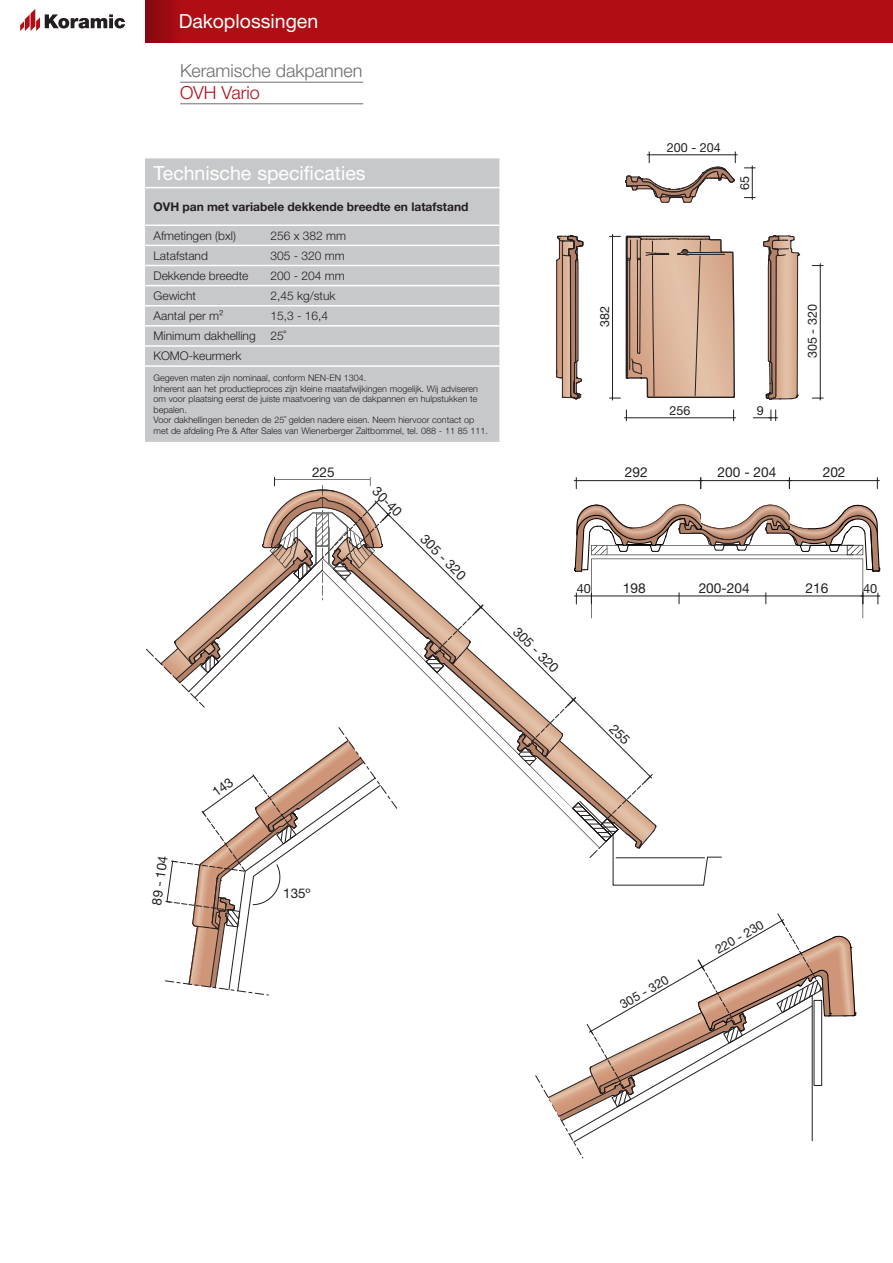
<style>
.page{position:relative;width:893px;height:1263px;background:#fff}
.page>*{position:absolute;margin:0;border:0;box-sizing:border-box;transform-origin:0 0}
._04A_Sub-Headline_55{font:19.5px "Helvetica Neue LTW1 G";color:#fff}
.t1{font:300 18px "Helvetica Neue LTW1 G";color:#6c6d70}
.t2{font:300 18px "Helvetica Neue LTW1 G";color:#b00d15}
.t3{font:13.65px "Helvetica Neue LTW1 G";color:#231f20}
.t4{font:13.5px "Helvetica Neue LTW1 G";color:#231f20}
.t5{font:13.35px "Helvetica Neue LTW1 G";color:#231f20}
.t6{font:12.75px "Helvetica Neue LTW1 G";color:#231f20}
.t7{font:12.6px "Helvetica Neue LTW1 G";color:#231f20}
._09A_technisch_lijn{font:300 12px "Helvetica Neue LTW1 G";color:#231f20}
._09A_technisch_lijn-2{font:700 12px "Helvetica Neue LTW1 G";color:#231f20}
.t8{font:300 9px/10.5px "Helvetica Neue LTW1 G";color:#231f20;text-align:justify}
</style>
<div class="page">
<svg style="left:20px;top:9px;width:105px;height:22px"></svg>
<div style="left:145px;top:0;width:748px;height:43px;background:#b00d15"></div>
<svg style="left:145px;top:0;width:30px;height:43px"></svg>
<hr style="left:180px;top:82px;width:183px;height:1px;background:#6c6d70">
<hr style="left:180px;top:103px;width:183px;height:1px;background:#6c6d70">
<div style="left:145px;top:158px;width:354px;height:284px;background:#c7c8ca"></div>
<hr style="left:145px;top:187px;width:356px;height:1px;background:#fff">
<hr style="left:145px;top:225px;width:356px;height:1px;background:#fff">
<hr style="left:145px;top:245px;width:356px;height:1px;background:#fff">
<hr style="left:145px;top:265px;width:356px;height:1px;background:#fff">
<hr style="left:145px;top:285px;width:356px;height:1px;background:#fff">
<hr style="left:145px;top:305px;width:356px;height:1px;background:#fff">
<hr style="left:145px;top:325px;width:356px;height:2px;background:#fff">
<hr style="left:145px;top:345px;width:356px;height:2px;background:#fff">
<svg style="left:499px;top:226px;width:1px;height:139px"></svg>
<hr style="left:145px;top:365px;width:356px;height:2px;background:#fff">
<svg style="left:556px;top:235px;width:28px;height:165px"></svg>
<svg style="left:763px;top:235px;width:37px;height:165px"></svg>
<svg style="left:753px;top:410px;width:25px;height:11px"></svg>
<svg style="left:610px;top:151px;width:127px;height:270px"></svg>
<hr style="left:649px;top:154px;width:86px;height:1px;background:#231f20">
<svg style="left:744px;top:197px;width:11px;height:3px"></svg>
<svg style="left:744px;top:166px;width:11px;height:3px"></svg>
<hr style="left:752px;top:168px;width:1px;height:30px;background:#231f20">
<svg style="left:812px;top:398px;width:11px;height:2px"></svg>
<svg style="left:812px;top:264px;width:11px;height:2px"></svg>
<hr style="left:820px;top:266px;width:1px;height:132px;background:#231f20">
<svg style="left:146px;top:477px;width:734px;height:681px"></svg>
<h1 class="_04A_Sub-Headline_55" style="left:179px;top:9px;width:141px">Dakoplossingen</h1>
<h2 class="t1" style="left:180px;top:60px;width:184px">Keramische dakpannen</h2>
<h2 class="t2" style="left:180px;top:81px;width:81px">OVH Vario</h2>
<p class="_04A_Sub-Headline_55" style="left:154px;top:161px;width:214px">Technische specificaties</p>
<p class="_09A_technisch_lijn-2" style="left:154px;top:199px;width:316px">OVH pan met variabele dekkende breedte en latafstand</p>
<p class="_09A_technisch_lijn" style="left:154px;top:228px;width:84px">Afmetingen (bxl)</p>
<p class="_09A_technisch_lijn" style="left:271px;top:228px;width:77px">256 x 382 mm</p>
<p class="_09A_technisch_lijn" style="left:154px;top:248px;width:56px">Latafstand</p>
<p class="_09A_technisch_lijn" style="left:271px;top:248px;width:76px">305 - 320 mm</p>
<p class="_09A_technisch_lijn" style="left:154px;top:268px;width:96px">Dekkende breedte</p>
<p class="_09A_technisch_lijn" style="left:271px;top:268px;width:76px">200 - 204 mm</p>
<p class="_09A_technisch_lijn" style="left:154px;top:288px;width:44px">Gewicht</p>
<p class="_09A_technisch_lijn" style="left:271px;top:288px;width:67px">2,45 kg/stuk</p>
<p class="_09A_technisch_lijn" style="left:154px;top:308px;width:72px">Aantal per m²</p>
<p class="_09A_technisch_lijn" style="left:271px;top:308px;width:59px">15,3 - 16,4</p>
<p class="_09A_technisch_lijn" style="left:154px;top:329px;width:134px">Minimum dakhelling 25˚</p>
<p class="_09A_technisch_lijn" style="left:154px;top:349px;width:90px">KOMO-keurmerk</p>
<p class="t8" style="left:154px;top:373px;width:214px">Gegeven maten zijn nominaal, conform NEN-EN 1304.</p>
<p class="t8" style="left:154px;top:383px;width:326px">Inherent aan het productieproces zijn kleine maatafwijkingen mogelijk. Wij adviseren om voor plaatsing eerst de juiste maatvoering van de dakpannen en hulpstukken te bepalen.</p>
<p class="t8" style="left:154px;top:415px;width:336px">Voor dakhellingen beneden de 25˚ gelden nadere eisen. Neem hiervoor contact op met de afdeling Pre &amp; After Sales van Wienerberger Zaltbommel, tel. 088 - 11 85 111.</p>
<p class="t4" style="left:312px;top:464px;width:24px">225</p>
<p class="t4" style="left:381px;top:483px;width:37px;rotate:45deg">30-40</p>
<p class="t4" style="left:429px;top:531px;width:59px;rotate:45deg">305 - 320</p>
<p class="t7" style="left:667px;top:139px;width:55px">200 - 204</p>
<p class="t7" style="left:737px;top:190px;width:15px;rotate:-90deg">65</p>
<p class="t7" style="left:597px;top:327px;width:22px;rotate:-90deg">382</p>
<p class="t7" style="left:669px;top:402px;width:22px">256</p>
<p class="t7" style="left:757px;top:402px;width:8px">9</p>
<p class="t7" style="left:805px;top:358px;width:55px;rotate:-90deg">305 - 320</p>
<p class="t3" style="left:625px;top:464px;width:24px">292</p>
<p class="t3" style="left:718px;top:464px;width:60px">200 - 204</p>
<p class="t3" style="left:823px;top:464px;width:24px">202</p>
<p class="t4" style="left:521px;top:623px;width:59px;rotate:45deg">305 - 320</p>
<p class="t3" style="left:623px;top:579px;width:24px">198</p>
<p class="t3" style="left:699px;top:580px;width:53px">200-204</p>
<p class="t3" style="left:805px;top:579px;width:24px">216</p>
<p class="t6" style="left:577px;top:580px;width:16px">40</p>
<p class="t6" style="left:863px;top:580px;width:16px">40</p>
<p class="t5" style="left:148px;top:904px;width:51px;rotate:-82deg">89 - 104</p>
<p class="t5" style="left:283px;top:884px;width:29px">135º</p>
<p class="t7" style="left:617px;top:999px;width:55px;rotate:-30deg">305 - 320</p>
<p class="t7" style="left:712px;top:944px;width:55px;rotate:-30deg">220 - 230</p>
</div>
